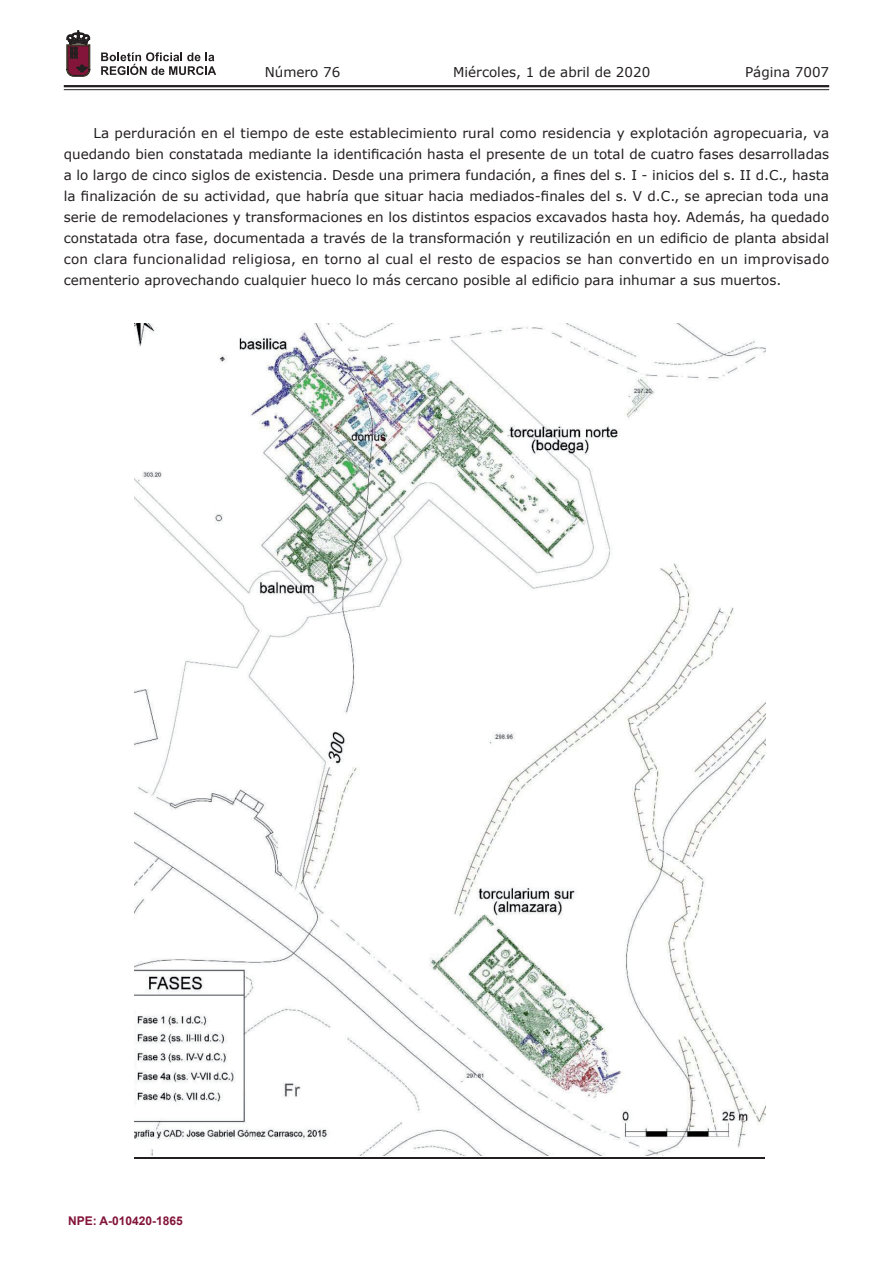
<style>
.page{position:relative;width:893px;height:1263px;background:#fff}
.page>*{position:absolute;margin:0;border:0;box-sizing:border-box;transform-origin:0 0}
.t1{font:15.15px/17.4px "Arial";color:#231f20}
.t2{font:13.5px/21px "Verdana";color:#231f20;text-align:justify}
.t3{font:700 12px "Arial";color:#83143a}
</style>
<div class="page">
<hr style="left:64px;top:85px;width:765px;height:2px;background:#231f20">
<hr style="left:64px;top:89px;width:765px;height:1px;background:#231f20">
<svg style="left:101px;top:52px;width:115px;height:23px"></svg>
<svg style="left:67px;top:31px;width:23px;height:45px"></svg>
<img style="left:134px;top:324px;width:631px;height:832px">
<hr style="left:134px;top:1157px;width:631px;height:1px;background:#231f20">
<p class="t2" style="left:265px;top:61px;width:77px">Número 76</p>
<p class="t2" style="left:453px;top:61px;width:199px">Miércoles, 1 de abril de 2020</p>
<p class="t2" style="left:745px;top:61px;width:86px">Página 7007</p>
<p class="t2" style="left:64px;top:122px;width:767px;text-indent:30px">La perduración en el tiempo de este establecimiento rural como residencia y explotación agropecuaria, va quedando bien constatada mediante la identificación hasta el presente de un total de cuatro fases desarrolladas a lo largo de cinco siglos de existencia. Desde una primera fundación, a fines del s. I - inicios del s. II d.C., hasta la finalización de su actividad, que habría que situar hacia mediados-finales del s. V d.C., se aprecian toda una serie de remodelaciones y transformaciones en los distintos espacios excavados hasta hoy. Además, ha quedado constatada otra fase, documentada a través de la transformación y reutilización en un edificio de planta absidal con clara funcionalidad religiosa, en torno al cual el resto de espacios se han convertido en un improvisado cementerio aprovechando cualquier hueco lo más cercano posible al edificio para inhumar a sus muertos.</p>
<p class="t1" style="left:134px;top:203px;width:657px">transformaciones en los distintos espacios excavados hasta hoy. Además, ha quedado</p>
<p class="t1" style="left:134px;top:255px;width:657px">convertido en un improvisado cementerio aprovechando cualquier hueco lo más cercano posible al edificio para inhumar a sus muertos.</p>
<p class="t3" style="left:68px;top:1212px;width:116px">NPE: A-010420-1865</p>
</div>
